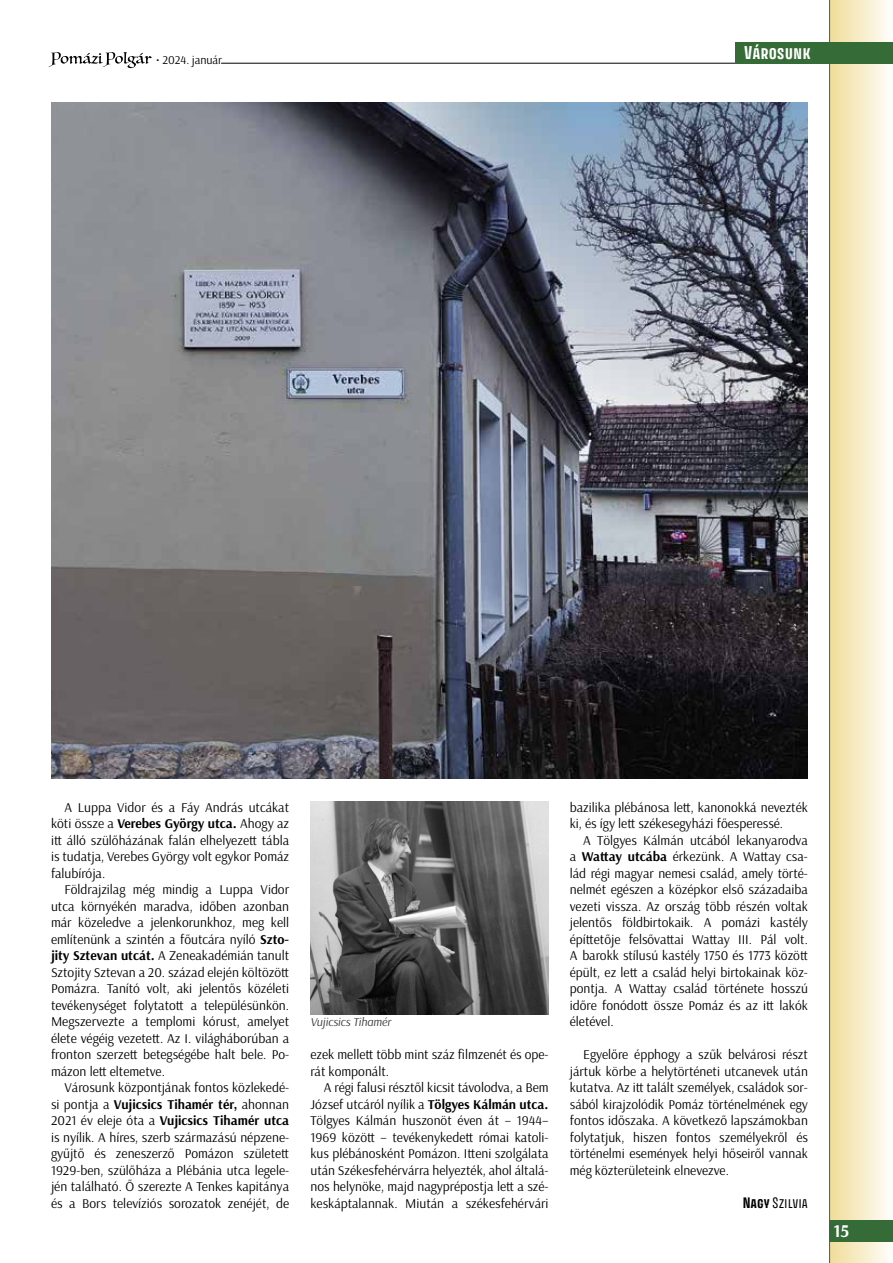
<style>
.page{position:relative;width:893px;height:1263px;background:#fff}
.page>*{position:absolute;margin:0;border:0;box-sizing:border-box;transform-origin:0 0}
.t1{font:700 18px "Arsenal";color:#fff}
.t2{font:700 16.5px "Avory I Latn";color:#fff}
.t3{font:13.5px/16.5px "Arsenal";color:#000;text-align:justify}
.t4{font:13.5px "Avory I Latn";color:#000}
.t5{font:italic 12px "Arsenal";letter-spacing:-.005em;color:#393939}
.t6{font:12px "Arsenal";letter-spacing:-.005em;color:#000}
.s1{font-weight:700}
</style>
<div class="page">
<div style="left:830px;top:0;width:63px;height:1263px;background:linear-gradient(to right,#f1dd99,#fefefc)"></div>
<hr style="left:829px;top:0;width:1px;height:1263px;background:#356b36">
<div style="left:829px;top:1220px;width:64px;height:22px;background:#356b36"></div>
<svg style="left:49px;top:52px;width:103px;height:16px"></svg>
<hr style="left:221px;top:63px;width:516px;height:1px;background:#000">
<div style="left:736px;top:42px;width:157px;height:21px;background:#356b36"></div>
<img style="left:51px;top:102px;width:757px;height:677px">
<img style="left:310px;top:801px;width:239px;height:213px">
<p class="t6" style="left:156px;top:52px;width:67px">• 2024. január</p>
<p class="t2" style="left:744px;top:42px;width:68px">Városunk</p>
<p class="t3" style="left:51px;top:799px;width:240px;text-indent:14px">A Luppa Vidor és a Fáy András utcákat köti össze a <span class="s1">Verebes György utca.</span> Ahogy az itt álló szülőházának falán elhelyezett tábla is tudatja, Verebes György volt egykor Pomáz falubírója.</p>
<p class="t3" style="left:51px;top:881px;width:240px;text-indent:14px">Földrajzilag még mindig a Luppa Vidor utca környékén maradva, időben azonban már közeledve a jelenkorunkhoz, meg kell említenünk a szintén a főutcára nyíló <span class="s1">Szto&shy;jity Sztevan utcát.</span> A Zeneakadémián tanult Sztojity Sztevan a 20. század elején költözött Pomázra. Tanító volt, aki jelentős közéleti tevékenységet folytatott a településünkön.<br>Megszervezte a templomi kórust, amelyet élete végéig vezetett. Az I. világháborúban a fronton szerzett betegségébe halt bele. Po&shy;mázon lett eltemetve.</p>
<p class="t3" style="left:51px;top:1079px;width:240px;text-indent:14px">Városunk központjának fontos közlekedé&shy;si pontja a <span class="s1">Vujicsics Tihamér tér,</span> ahonnan 2021 év eleje óta a <span class="s1">Vujicsics Tihamér utca </span>is nyílik. A híres, szerb származású népzene&shy;gyűjtő és zeneszerző Pomázon született 1929-ben, szülőháza a Plébánia utca legele&shy;jén található. Ő szerezte A Tenkes kapitánya és a Bors televíziós sorozatok zenéjét, de</p>
<p class="t5" style="left:310px;top:1014px;width:82px">Vujicsics Tihamér</p>
<p class="t3" style="left:310px;top:1046px;width:240px">ezek mellett több mint száz filmzenét és ope&shy;rát komponált.</p>
<p class="t3" style="left:310px;top:1079px;width:240px;text-indent:14px">A régi falusi résztől kicsit távolodva, a Bem József utcáról nyílik a <span class="s1">Tölgyes Kálmán utca.<br></span>Tölgyes Kálmán huszonöt éven át – 1944– 1969 között – tevékenykedett római katoli&shy;kus plébánosként Pomázon. Itteni szolgálata után Székesfehérvárra helyezték, ahol általá&shy;nos helynöke, majd nagyprépostja lett a szé&shy;keskáptalannak. Miután a székesfehérvári</p>
<p class="t3" style="left:570px;top:799px;width:240px">bazilika plébánosa lett, kanonokká nevezték ki, és így lett székesegyházi főesperessé.</p>
<p class="t3" style="left:570px;top:832px;width:240px;text-indent:14px">A Tölgyes Kálmán utcából lekanyarodva a <span class="s1">Wattay utcába</span> érkezünk. A Wattay csa&shy;lád régi magyar nemesi család, amely törté&shy;nelmét egészen a középkor első századaiba vezeti vissza. Az ország több részén voltak jelentős földbirtokaik. A pomázi kastély építtetője felsővattai Wattay III. Pál volt.<br>A barokk stílusú kastély 1750 és 1773 között épült, ez lett a család helyi birtokainak köz&shy;pontja. A Wattay család története hosszú időre fonódott össze Pomáz és az itt lakók életével.</p>
<p class="t3" style="left:570px;top:1046px;width:240px;text-indent:14px">Egyelőre épphogy a szűk belvárosi részt jártuk körbe a helytörténeti utcanevek után kutatva. Az itt talált személyek, családok sor&shy;sából kirajzolódik Pomáz történelmének egy fontos időszaka. A következő lapszámokban folytatjuk, hiszen fontos személyekről és történelmi események helyi hőseiről vannak még közterületeink elnevezve.</p>
<p class="t4" style="left:743px;top:1194px;width:67px"><span class="s1">Nagy</span> SZILVIA</p>
<h1 class="t1" style="left:833px;top:1220px;width:17px">15</h1>
</div>
